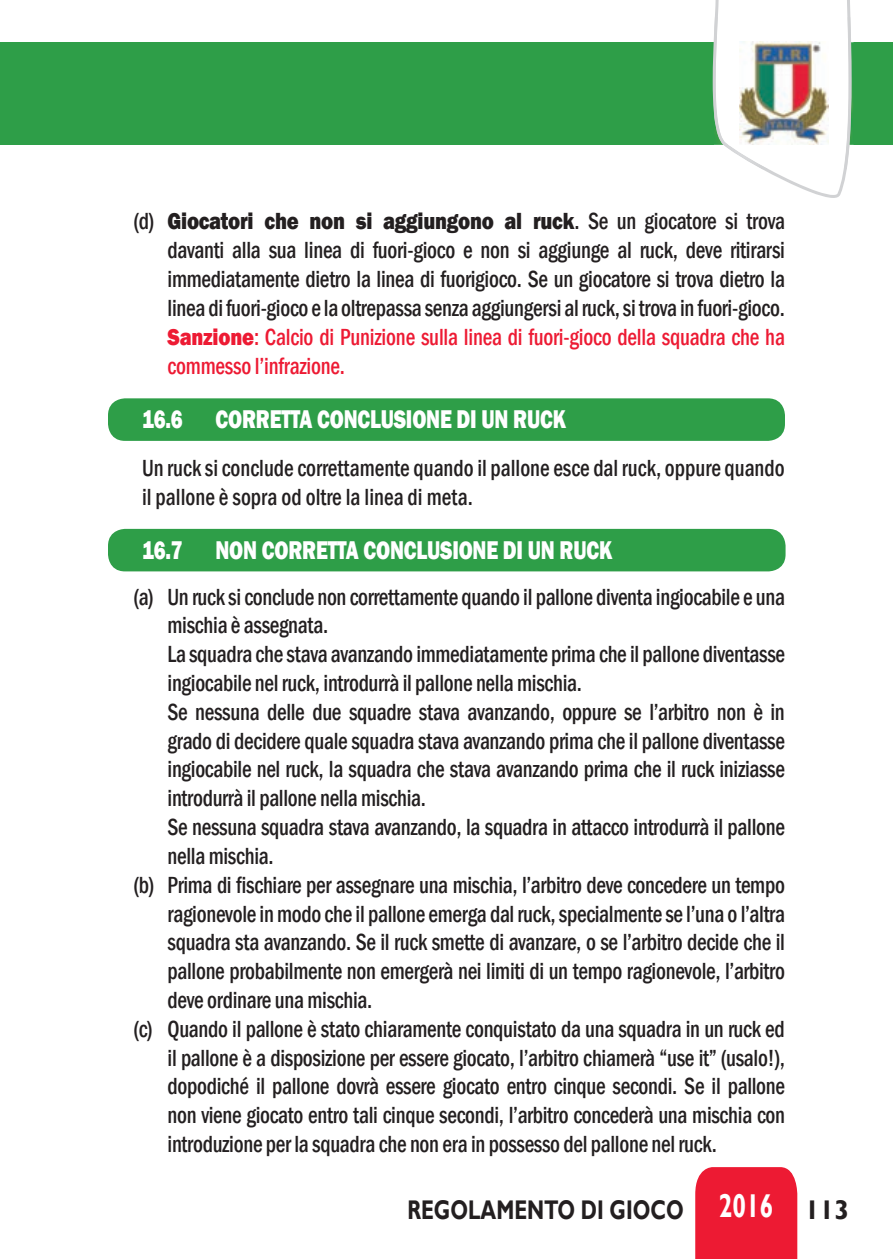
<style>
.page{position:relative;width:893px;height:1259px;background:#fff}
.page>*{position:absolute;margin:0;border:0;box-sizing:border-box;transform-origin:0 0}
.t1{font:700 27px "Gill Sans";color:#231f20;scale:.75 1}
.t2{font:800 26.4px "Franklin Gothic";letter-spacing:-.01em;color:#fff;scale:.77 1}
.t3{font:500 condensed 24px/28.8px "Franklin Gothic";letter-spacing:-.015em;color:#231f20;text-align:justify;scale:.9 1}
.s1{font-weight:800;font-stretch:normal}
.s2{font-weight:800;font-stretch:normal;color:#ed1a33}
.s3{color:#ed1a33}
.s4{font-size:33px;color:#fff}
</style>
<div class="page">
<div style="left:0;top:43px;width:893px;height:102px;background:#2e9e48"></div>
<div style="left:695px;top:1167px;width:102px;height:92px;background:#ed1a33"></div>
<svg style="left:707px;top:0;width:149px;height:198px"></svg>
<img style="left:714px;top:17px;width:137px;height:152px">
<img style="left:740px;top:41px;width:88px;height:103px">
<div style="left:108px;top:398px;width:677px;height:43px;background:#2e9e48;border-radius:17px"></div>
<div style="left:108px;top:529px;width:677px;height:42px;background:#2e9e48;border-radius:17px"></div>
<p class="t3" style="left:168px;top:207px;width:688px;text-indent:-34px">(d) <span class="s1">Giocatori che non si aggiungono al ruck</span>. Se un giocatore si trova davanti alla sua linea di fuori-gioco e non si aggiunge al ruck, deve ritirarsi immediatamente dietro la linea di fuorigioco. Se un giocatore si trova dietro la linea di fuori-gioco e la oltrepassa senza aggiungersi al ruck, si trova in fuori-gioco.<br><span class="s2">Sanzione</span><span class="s3">: Calcio di Punizione sulla linea di fuori-gioco della squadra che ha commesso l’infrazione.</span></p>
<p class="t2" style="left:142px;top:402px;width:552px">16.6 CORRETTA CONCLUSIONE DI UN RUCK</p>
<p class="t3" style="left:142px;top:453px;width:716px">Un ruck si conclude correttamente quando il pallone esce dal ruck, oppure quando il pallone è sopra od oltre la linea di meta.</p>
<p class="t2" style="left:142px;top:532px;width:612px">16.7 NON CORRETTA CONCLUSIONE DI UN RUCK</p>
<p class="t3" style="left:134px;top:582px;width:725px">(a) Un ruck si conclude non correttamente quando il pallone diventa ingiocabile e una</p>
<p class="t3" style="left:168px;top:611px;width:180px">mischia è assegnata.</p>
<p class="t3" style="left:168px;top:639px;width:688px">La squadra che stava avanzando immediatamente prima che il pallone diventasse</p>
<p class="t3" style="left:168px;top:668px;width:462px">ingiocabile nel ruck, introdurrà il pallone nella mischia.</p>
<p class="t3" style="left:168px;top:697px;width:687px">Se nessuna delle due squadre stava avanzando, oppure se l’arbitro non è in</p>
<p class="t3" style="left:168px;top:726px;width:687px">grado di decidere quale squadra stava avanzando prima che il pallone diventasse</p>
<p class="t3" style="left:168px;top:755px;width:688px">ingiocabile nel ruck, la squadra che stava avanzando prima che il ruck iniziasse</p>
<p class="t3" style="left:168px;top:783px;width:289px">introdurrà il pallone nella mischia.</p>
<p class="t3" style="left:168px;top:812px;width:687px">Se nessuna squadra stava avanzando, la squadra in attacco introdurrà il pallone</p>
<p class="t3" style="left:168px;top:841px;width:119px">nella mischia.</p>
<p class="t3" style="left:134px;top:870px;width:725px">(b) Prima di fischiare per assegnare una mischia, l’arbitro deve concedere un tempo</p>
<p class="t3" style="left:168px;top:899px;width:688px">ragionevole in modo che il pallone emerga dal ruck, specialmente se l’una o l’altra</p>
<p class="t3" style="left:168px;top:927px;width:688px">squadra sta avanzando. Se il ruck smette di avanzare, o se l’arbitro decide che il</p>
<p class="t3" style="left:168px;top:956px;width:688px">pallone probabilmente non emergerà nei limiti di un tempo ragionevole, l’arbitro</p>
<p class="t3" style="left:168px;top:985px;width:229px">deve ordinare una mischia.</p>
<p class="t3" style="left:134px;top:1014px;width:725px">(c) Quando il pallone è stato chiaramente conquistato da una squadra in un ruck ed</p>
<p class="t3" style="left:168px;top:1043px;width:688px">il pallone è a disposizione per essere giocato, l’arbitro chiamerà “use it” (usalo!),</p>
<p class="t3" style="left:168px;top:1071px;width:688px">dopodiché il pallone dovrà essere giocato entro cinque secondi. Se il pallone</p>
<p class="t3" style="left:168px;top:1100px;width:688px">non viene giocato entro tali cinque secondi, l’arbitro concederà una mischia con</p>
<p class="t3" style="left:168px;top:1129px;width:612px">introduzione per la squadra che non era in possesso del pallone nel ruck.</p>
<p class="t1" style="left:407px;top:1193px;width:591px">REGOLAMENTO DI GIOCO <span class="s4">2016</span> 113</p>
</div>
